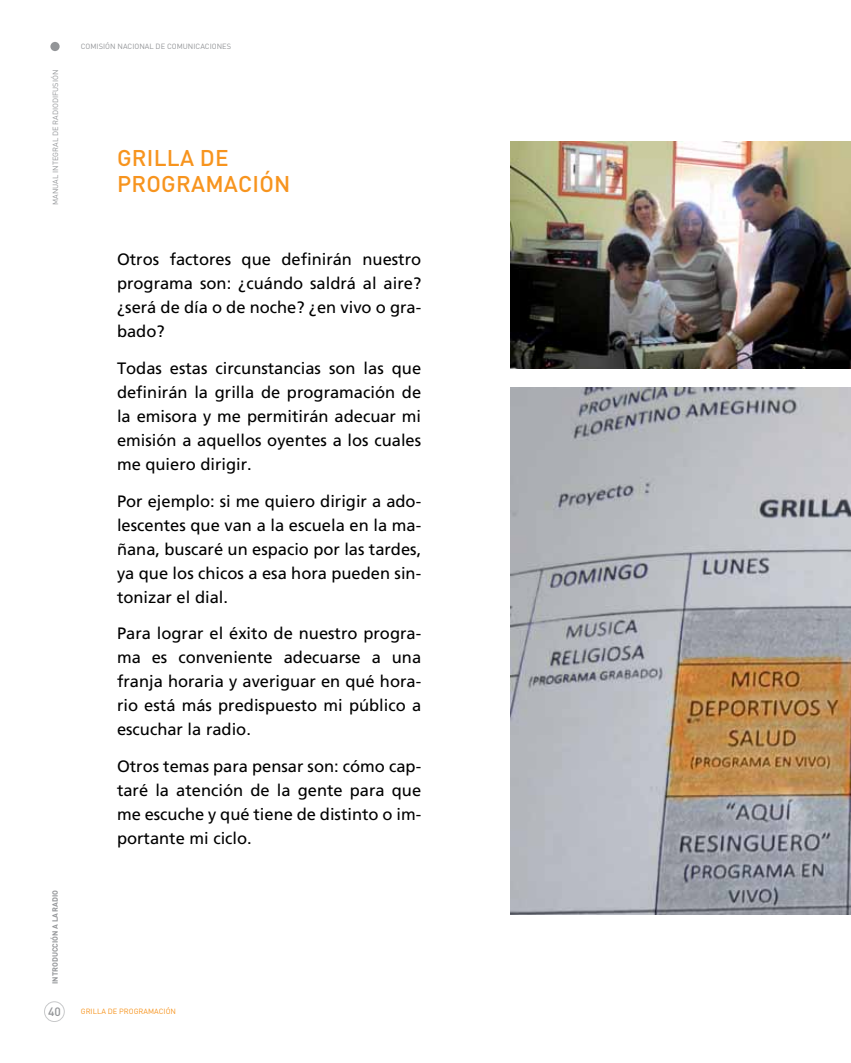
<style>
.page{position:relative;width:851px;height:1063px;background:#fff}
.page>*{position:absolute;margin:0;border:0;box-sizing:border-box;transform-origin:0 0}
.t1{font:500 22.5px "DIN Pro";letter-spacing:.01em;color:#f7941e}
.t2{font:16.5px/24px "Frutiger LT Std";color:#000;text-align:justify}
.t3{font:500 12px "DIN Pro";color:#939598}
.t4{font:7.5px "DIN Pro";color:#939598}
.t5{font:700 7.5px "DIN Pro";color:#939598}
.t6{font:7.5px "DIN Pro";color:#f7941e}
</style>
<div class="page">
<div style="left:50px;top:42px;width:10px;height:9px;background:#939598;border-radius:50%"></div>
<div style="left:44px;top:1001px;width:21px;height:21px;border:1px solid #939598;border-radius:50%"></div>
<img style="left:510px;top:387px;width:340px;height:527px">
<img style="left:510px;top:142px;width:340px;height:226px">
<p class="t4" style="left:50px;top:205px;width:137px;rotate:-90deg">MANUAL INTEGRAL DE RADIODIFUSIÓN</p>
<p class="t5" style="left:50px;top:984px;width:96px;rotate:-90deg">INTRODUCCIÓN A LA RADIO</p>
<p class="t3" style="left:48px;top:1003px;width:14px">40</p>
<p class="t4" style="left:81px;top:41px;width:152px">COMISIÓN NACIONAL DE COMUNICACIONES</p>
<h1 class="t1" style="left:117px;top:143px;width:28px">GRILLA</h1>
<h1 class="t1" style="left:200px;top:143px;width:27px">DE</h1>
<h1 class="t1" style="left:117px;top:168px;width:15px">PRO</h1>
<h1 class="t1" style="left:161px;top:168px;width:126px">GRAMACIÓN</h1>
<p class="t2" style="left:117px;top:247px;width:306px">Otros factores que definirán nuestro programa son: ¿cuándo saldrá al aire? ¿será de día o de noche? ¿en vivo o gra&shy;bado?</p>
<p class="t2" style="left:117px;top:356px;width:306px">Todas estas circunstancias son las que definirán la grilla de programación de la emisora y me permitirán adecuar mi emisión a aquellos oyentes a los cuales me quiero dirigir.</p>
<p class="t2" style="left:117px;top:489px;width:306px">Por ejemplo: si me quiero dirigir a ado&shy;lescentes que van a la escuela en la ma&shy;ñana, buscaré un espacio por las tardes, ya que los chicos a esa hora pueden sin&shy;tonizar el dial.</p>
<p class="t2" style="left:117px;top:622px;width:306px">Para lograr el éxito de nuestro progra&shy;ma es conveniente adecuarse a una franja horaria y averiguar en qué hora&shy;rio está más predispuesto mi público a escuchar la radio.</p>
<p class="t2" style="left:117px;top:755px;width:306px">Otros temas para pensar son: cómo cap&shy;taré la atención de la gente para que me escuche y qué tiene de distinto o im&shy;portante mi ciclo.</p>
<p class="t6" style="left:81px;top:1006px;width:97px">GRILLA DE PROGRAMACIÓN</p>
</div>
